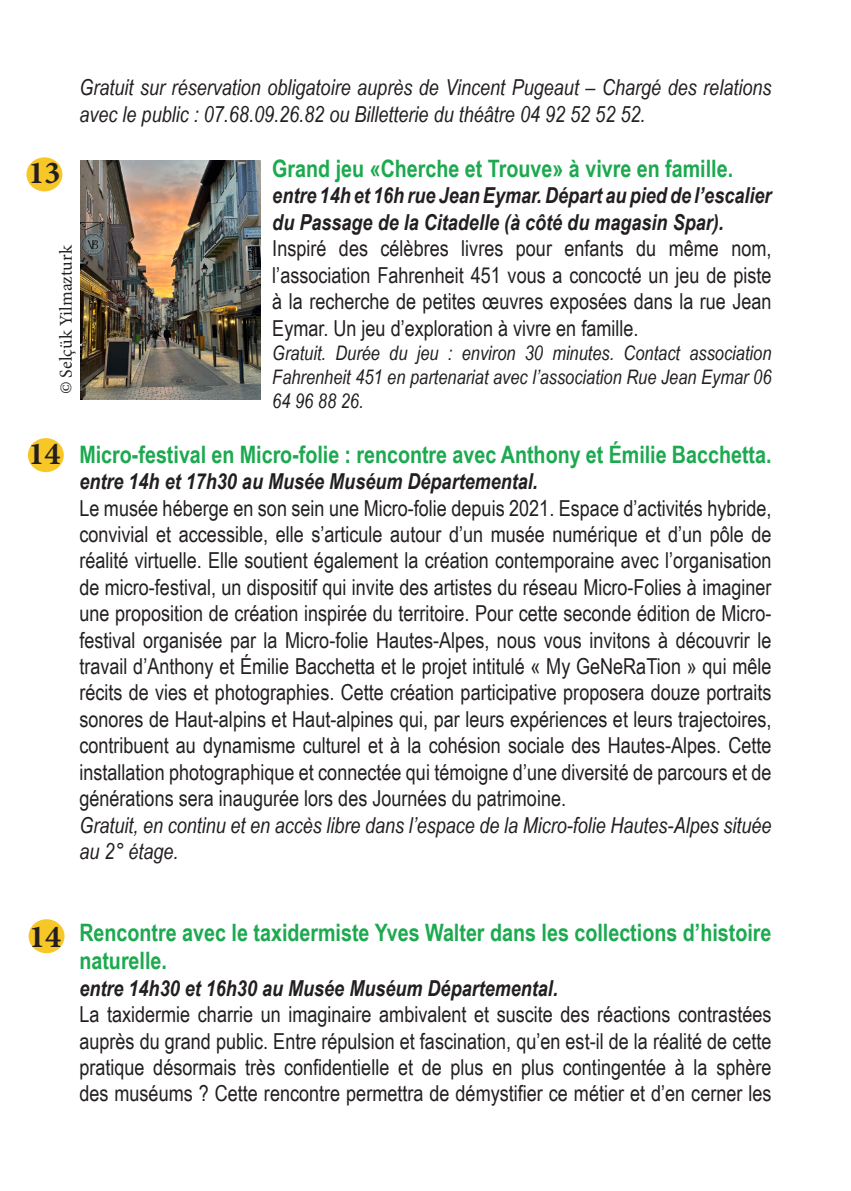
<style>
.page{position:relative;width:851px;height:1191px;background:#fff}
.page>*{position:absolute;margin:0;border:0;box-sizing:border-box;transform-origin:0 0}
.t1{font:700 32px "Minion Pro";color:#231f20}
.t2{font:700 24px/28.8px "Arial Narrow";color:#1ca94f}
.t3{font:22px/26.4px "Arial Narrow";color:#231f20;text-align:justify}
.t4{font:italic 22px/26.4px "Arial Narrow";color:#231f20}
.t5{font:italic 700 22px/26.4px "Arial Narrow";color:#231f20}
.t6{font:italic 20px/24px "Arial Narrow";color:#231f20;text-align:justify}
.t7{font:18px "Minion Pro";color:#231f20}
</style>
<div class="page">
<img style="left:80px;top:160px;width:180px;height:240px">
<div style="left:26px;top:157px;width:36px;height:34px;background:#f7c627;border-radius:50%"></div>
<div style="left:28px;top:438px;width:36px;height:34px;background:#f7c627;border-radius:50%"></div>
<div style="left:29px;top:919px;width:35px;height:34px;background:#f7c627;border-radius:50%"></div>
<p class="t4" style="left:79px;top:74px;width:693px">Gratuit sur réservation obligatoire auprès de Vincent Pugeaut – Chargé des relations avec le public : 07.68.09.26.82 ou Billetterie du théâtre 04 92 52 52 52.</p>
<p class="t2" style="left:272px;top:153px;width:462px">Grand jeu «Cherche et Trouve» à vivre en famille.</p>
<p class="t5" style="left:272px;top:181px;width:500px">entre 14h et 16h rue Jean Eymar. Départ au pied de l’escalier du Passage de la Citadelle (à côté du magasin Spar).</p>
<p class="t3" style="left:272px;top:234px;width:500px">Inspiré des célèbres livres pour enfants du même nom, l’association Fahrenheit 451 vous a concocté un jeu de piste à la recherche de petites œuvres exposées dans la rue Jean Eymar. Un jeu d’exploration à vivre en famille.</p>
<p class="t6" style="left:272px;top:340px;width:500px">Gratuit. Durée du jeu : environ 30 minutes. Contact association Fahrenheit 451 en partenariat avec l’association Rue Jean Eymar 06<br>64 96 88 26.</p>
<p class="t2" style="left:79px;top:439px;width:693px">Micro-festival en Micro-folie : rencontre avec Anthony et Émilie Bacchetta.</p>
<p class="t5" style="left:79px;top:467px;width:460px">entre 14h et 17h30 au Musée Muséum Départemental.</p>
<p class="t3" style="left:79px;top:494px;width:693px">Le musée héberge en son sein une Micro-folie depuis 2021. Espace d’activités hybride, convivial et accessible, elle s’articule autour d’un musée numérique et d’un pôle de réalité virtuelle. Elle soutient également la création contemporaine avec l’organisation de micro-festival, un dispositif qui invite des artistes du réseau Micro-Folies à imaginer une proposition de création inspirée du territoire. Pour cette seconde édition de Micro&shy;festival organisée par la Micro-folie Hautes-Alpes, nous vous invitons à découvrir le travail d’Anthony et Émilie Bacchetta et le projet intitulé « My GeNeRaTion » qui mêle récits de vies et photographies. Cette création participative proposera douze portraits sonores de Haut-alpins et Haut-alpines qui, par leurs expériences et leurs trajectoires, contribuent au dynamisme culturel et à la cohésion sociale des Hautes-Alpes. Cette installation photographique et connectée qui témoigne d’une diversité de parcours et de générations sera inaugurée lors des Journées du patrimoine.</p>
<p class="t4" style="left:79px;top:811px;width:693px">Gratuit, en continu et en accès libre dans l’espace de la Micro-folie Hautes-Alpes située au 2° étage.</p>
<p class="t1" style="left:28px;top:151px;width:33px">13</p>
<p class="t7" style="left:54px;top:394px;width:151px;rotate:-90deg">© Selçük Yilmazturk</p>
<p class="t1" style="left:28px;top:431px;width:33px">14</p>
<p class="t1" style="left:29px;top:914px;width:34px">14</p>
<p class="t2" style="left:79px;top:916px;width:693px">Rencontre avec le taxidermiste Yves Walter dans les collections d’histoire naturelle.</p>
<p class="t5" style="left:79px;top:973px;width:480px">entre 14h30 et 16h30 au Musée Muséum Départemental.</p>
<p class="t3" style="left:79px;top:1000px;width:693px">La taxidermie charrie un imaginaire ambivalent et suscite des réactions contrastées auprès du grand public. Entre répulsion et fascination, qu’en est-il de la réalité de cette pratique désormais très confidentielle et de plus en plus contingentée à la sphère des muséums ? Cette rencontre permettra de démystifier ce métier et d’en cerner les</p>
</div>
